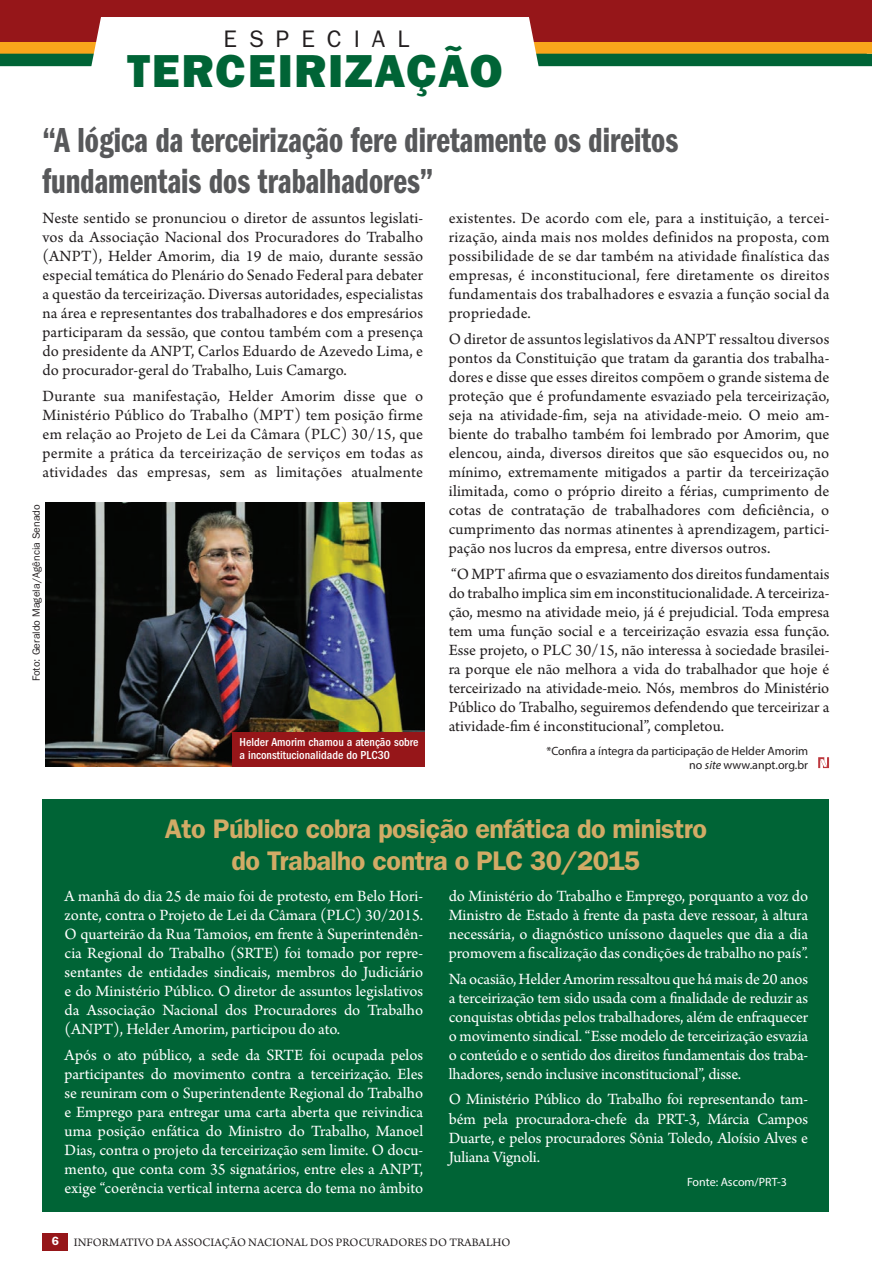
<style>
.page{position:relative;width:872px;height:1276px;background:#fff}
.page>*{position:absolute;margin:0;border:0;box-sizing:border-box;transform-origin:0 0}
.t1{font:46.5px "ITC Franklin Gothic Std Hvy";letter-spacing:.04em;color:#006436}
.t2{font:36px/40.5px "ITC Franklin Gothic Std Dm Cp";color:#57585a}
.t3{font:600 27px/32.4px "ITC Franklin Gothic Std";letter-spacing:-.02em;color:#d2ab66;text-align:center}
.t4{font:24px "ITC Franklin Gothic Std";letter-spacing:.5em;color:#231f20}
.t5{font:16.5px/19px "Arno Pro";letter-spacing:.01em;color:#231f20;text-align:justify}
.t6{font:16.5px/19px "Arno Pro";letter-spacing:-.005em;color:#fff;text-align:justify}
.t7{font:12px/13.5px "Myriad Pro";color:#231f20;text-align:right}
.t8{font:500 condensed 12px/13.5px "ITC Franklin Gothic Std";color:#fff}
.t9{font:12px "Arno Pro";color:#231f20}
.t10{font:12px "Myriad Pro";color:#fff}
.t11{font:10.5px "ITC Franklin Gothic Std";color:#231f20}
.s1{font-style:italic}
.s2{font-family:"ITC Franklin Gothic Std";font-weight:600;color:#fff}
</style>
<div class="page">
<div style="left:43px;top:1233px;width:25px;height:17px;background:#961619"></div>
<div style="left:0;top:0;width:872px;height:41px;background:#961619"></div>
<svg style="left:0;top:17px;width:872px;height:50px"></svg>
<img style="left:46px;top:502px;width:378px;height:264px">
<div style="left:232px;top:732px;width:192px;height:34px;background:#961619"></div>
<svg style="left:818px;top:757px;width:11px;height:11px"></svg>
<div style="left:43px;top:798px;width:786px;height:413px;background:#006436"></div>
<h3 class="t4" style="left:223px;top:25px;width:187px">ESPECIAL</h3>
<h1 class="t1" style="left:127px;top:44px;width:377px">TERCEIRIZAÇÃO</h1>
<h2 class="t2" style="left:43px;top:121px;width:637px">“A lógica da terceirização fere diretamente os direitos fundamentais dos trabalhadores”</h2>
<p class="t5" style="left:449px;top:209px;width:382px">existentes. De acordo com ele, para a instituição, a tercei&shy;rização, ainda mais nos moldes definidos na proposta, com possibilidade de se dar também na atividade finalística das empresas, é inconstitucional, fere diretamente os direitos fundamentais dos trabalhadores e esvazia a função social da propriedade.</p>
<p class="t5" style="left:449px;top:330px;width:382px">O diretor de assuntos legislativos da ANPT ressaltou diversos pontos da Constituição que tratam da garantia dos trabalha&shy;dores e disse que esses direitos compõem o grande sistema de proteção que é profundamente esvaziado pela terceirização, seja na atividade-fim, seja na atividade-meio. O meio am&shy;biente do trabalho também foi lembrado por Amorim, que elencou, ainda, diversos direitos que são esquecidos ou, no mínimo, extremamente mitigados a partir da terceirização ilimitada, como o próprio direito a férias, cumprimento de cotas de contratação de trabalhadores com deficiência, o cumprimento das normas atinentes à aprendizagem, partici&shy;pação nos lucros da empresa, entre diversos outros.</p>
<p class="t5" style="left:449px;top:565px;width:382px">“O MPT afirma que o esvaziamento dos direitos fundamentais do trabalho implica sim em inconstitucionalidade. A terceiriza&shy;ção, mesmo na atividade meio, já é prejudicial. Toda empresa tem uma função social e a terceirização esvazia essa função.<br>Esse projeto, o PLC 30/15, não interessa à sociedade brasilei&shy;ra porque ele não melhora a vida do trabalhador que hoje é terceirizado na atividade-meio. Nós, membros do Ministério Público do Trabalho, seguiremos defendendo que terceirizar a atividade-fim é inconstitucional”, completou.</p>
<p class="t7" style="left:546px;top:744px;width:263px">*Confira a íntegra da participação de Helder Amorim no <span class="s1">site</span> www.anpt.org.br</p>
<p class="t5" style="left:43px;top:209px;width:382px">Neste sentido se pronunciou o diretor de assuntos legislati&shy;vos da Associação Nacional dos Procuradores do Trabalho (ANPT), Helder Amorim, dia 19 de maio, durante sessão especial temática do Plenário do Senado Federal para debater a questão da terceirização. Diversas autoridades, especialistas na área e representantes dos trabalhadores e dos empresários participaram da sessão, que contou também com a presença do presidente da ANPT, Carlos Eduardo de Azevedo Lima, e do procurador-geral do Trabalho, Luis Camargo.</p>
<p class="t5" style="left:43px;top:387px;width:382px">Durante sua manifestação, Helder Amorim disse que o Ministério Público do Trabalho (MPT) tem posição firme em relação ao Projeto de Lei da Câmara (PLC) 30/15, que permite a prática da terceirização de serviços em todas as atividades das empresas, sem as limitações atualmente</p>
<p class="t11" style="left:30px;top:681px;width:179px;rotate:-90deg">Foto: Geraldo Magela/Agência Senado</p>
<p class="t8" style="left:239px;top:735px;width:180px">Helder Amorim chamou a atenção sobre a inconstitucionalidade do PLC30</p>
<h3 class="t3" style="left:165px;top:812px;width:544px">Ato Público cobra posição enfática do ministro do Trabalho contra o PLC 30/2015</h3>
<p class="t6" style="left:65px;top:887px;width:360px">A manhã do dia 25 de maio foi de protesto, em Belo Hori&shy;zonte, contra o Projeto de Lei da Câmara (PLC) 30/2015.<br>O quarteirão da Rua Tamoios, em frente à Superintendên&shy;cia Regional do Trabalho (SRTE) foi tomado por repre&shy;sentantes de entidades sindicais, membros do Judiciário e do Ministério Público. O diretor de assuntos legislativos da Associação Nacional dos Procuradores do Trabalho (ANPT), Helder Amorim, participou do ato.</p>
<p class="t6" style="left:65px;top:1046px;width:360px">Após o ato público, a sede da SRTE foi ocupada pelos participantes do movimento contra a terceirização. Eles se reuniram com o Superintendente Regional do Trabalho e Emprego para entregar uma carta aberta que reivindica uma posição enfática do Ministro do Trabalho, Manoel Dias, contra o projeto da terceirização sem limite. O docu&shy;mento, que conta com 35 signatários, entre eles a ANPT, exige “coerência vertical interna acerca do tema no âmbito</p>
<p class="t6" style="left:449px;top:887px;width:361px">do Ministério do Trabalho e Emprego, porquanto a voz do Ministro de Estado à frente da pasta deve ressoar, à altura necessária, o diagnóstico uníssono daqueles que dia a dia promovem a fiscalização das condições de trabalho no país”.</p>
<p class="t6" style="left:449px;top:970px;width:361px">Na ocasião, Helder Amorim ressaltou que há mais de 20 anos a terceirização tem sido usada com a finalidade de reduzir as conquistas obtidas pelos trabalhadores, além de enfraquecer o movimento sindical. “Esse modelo de terceirização esvazia o conteúdo e o sentido dos direitos fundamentais dos traba&shy;lhadores, sendo inclusive inconstitucional”, disse.</p>
<p class="t6" style="left:449px;top:1091px;width:361px">O Ministério Público do Trabalho foi representando tam&shy;bém pela procuradora-chefe da PRT-3, Márcia Campos Duarte, e pelos procuradores Sônia Toledo, Aloísio Alves e Juliana Vignoli.</p>
<p class="t10" style="left:687px;top:1174px;width:101px">Fonte: Ascom/PRT-3</p>
<p class="t9" style="left:52px;top:1235px;width:460px"><span class="s2">6</span> INFORMATIVO DA ASSOCIAÇÃO NACIONAL DOS PROCURADORES DO TRABALHO</p>
</div>
